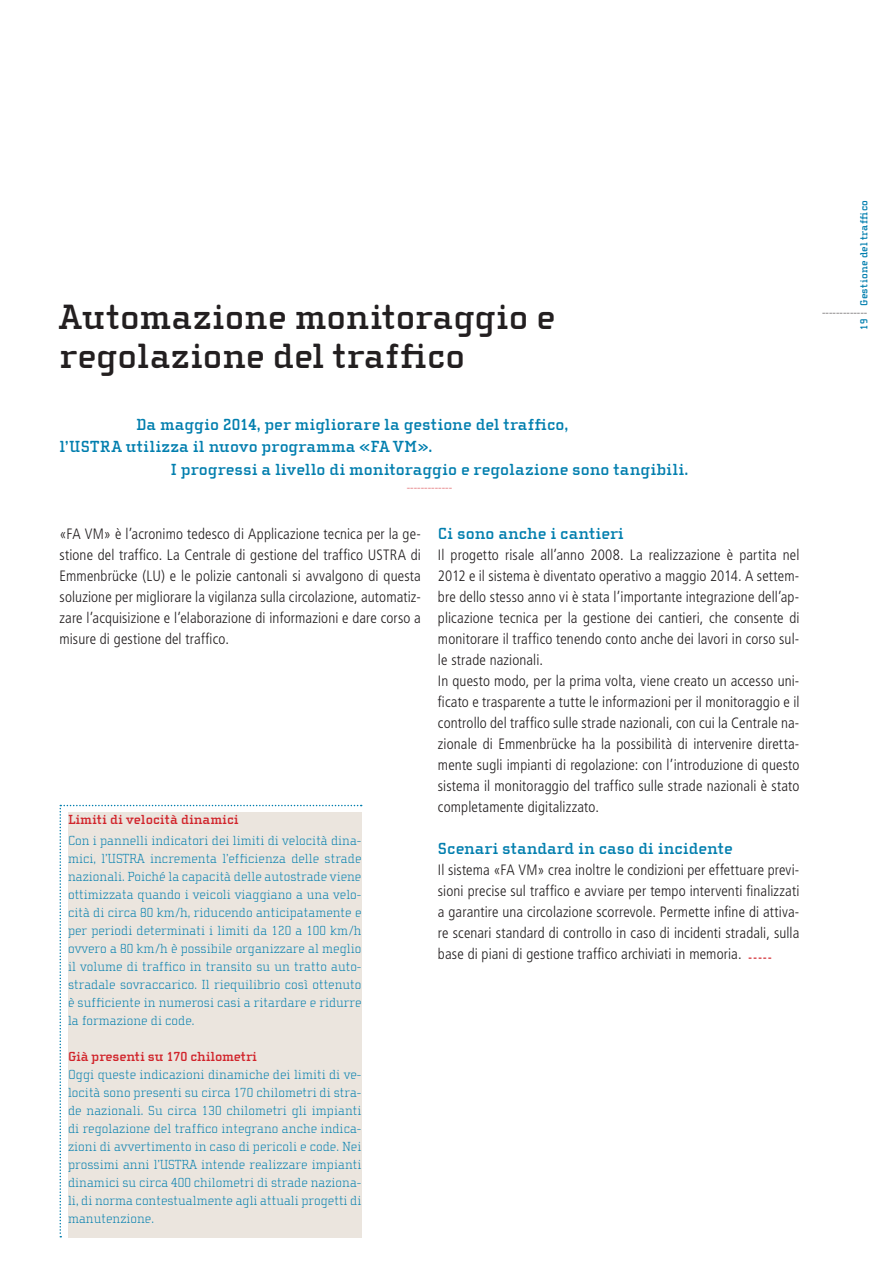
<style>
.page{position:relative;width:893px;height:1263px;background:#fff}
.page>*{position:absolute;margin:0;border:0;box-sizing:border-box;transform-origin:0 0}
.t1{font:700 36px/39px "Cholla Slab";letter-spacing:.005em;color:#231f20}
.t2{font:700 16.5px "Cholla Slab";color:#007eae}
.t3{font:300 condensed 15px/21px "Frutiger LT Std";letter-spacing:.01em;color:#231f20;text-align:justify}
.t4{font:100 13.5px/18px "Cholla Slab";color:#007eae;text-align:justify}
.t5{font:700 13.5px "Cholla Slab";letter-spacing:-.01em;color:#d1232a}
.t6{font:700 10.5px "Cholla Slab";letter-spacing:.025em;color:#007eae}
.t7{font:100 10.5px "Cholla Slab";color:#d1232a}
.t8{font:100 10.5px "Cholla Slab";color:#231f20}
</style>
<div class="page">
<svg style="left:60px;top:805px;width:302px;height:432px"></svg>
<div style="left:68px;top:812px;width:293px;height:425px;background:#ebe5de"></div>
<h1 class="t1" style="left:60px;top:297px;width:497px">Automazione monitoraggio e regolazione del traffico</h1>
<p class="t2" style="left:136px;top:415px;width:434px">Da maggio 2014, per migliorare la gestione del traffico,</p>
<p class="t2" style="left:60px;top:437px;width:374px">l’USTRA utilizza il nuovo programma «FA VM».</p>
<p class="t2" style="left:171px;top:460px;width:519px">I progressi a livello di monitoraggio e regolazione sono tangibili.</p>
<p class="t7" style="left:407px;top:482px;width:47px">-------------</p>
<p class="t3" style="left:60px;top:523px;width:363px">«FA VM» è l’acronimo tedesco di Applicazione tecnica per la ge&shy;stione del traffico. La Centrale di gestione del traffico USTRA di Emmenbrücke (LU) e le polizie cantonali si avvalgono di questa soluzione per migliorare la vigilanza sulla circolazione, automatiz&shy;zare l’acquisizione e l’elaborazione di informazioni e dare corso a misure di gestione del traffico.</p>
<p class="t2" style="left:438px;top:524px;width:187px">Ci sono anche i cantieri</p>
<p class="t3" style="left:438px;top:544px;width:363px;text-align:left">Il progetto risale all’anno 2008. La realizzazione è partita nel 2012 e il sistema è diventato operativo a maggio 2014. A settem&shy;bre dello stesso anno vi è stata l’importante integrazione dell’ap&shy;plicazione tecnica per la gestione dei cantieri, che consente di monitorare il traffico tenendo conto anche dei lavori in corso sul&shy;le strade nazionali.<br>In questo modo, per la prima volta, viene creato un accesso uni&shy;ficato e trasparente a tutte le informazioni per il monitoraggio e il controllo del traffico sulle strade nazionali, con cui la Centrale na&shy;zionale di Emmenbrücke ha la possibilità di intervenire diretta&shy;mente sugli impianti di regolazione: con l’introduzione di questo sistema il monitoraggio del traffico sulle strade nazionali è stato completamente digitalizzato.</p>
<p class="t2" style="left:438px;top:839px;width:296px">Scenari standard in caso di incidente</p>
<p class="t3" style="left:438px;top:859px;width:363px">Il sistema «FA VM» crea inoltre le condizioni per effettuare previ&shy;sioni precise sul traffico e avviare per tempo interventi finalizzati a garantire una circolazione scorrevole. Permette infine di attiva&shy;re scenari standard di controllo in caso di incidenti stradali, sulla base di piani di gestione traffico archiviati in memoria. <sub>-----</sub></p>
<p class="t5" style="left:68px;top:812px;width:172px">Limiti di velocità dinamici</p>
<p class="t4" style="left:68px;top:831px;width:295px">Con i pannelli indicatori dei limiti di velocità dina&shy;mici, l’USTRA incrementa l’efficienza delle strade nazionali. Poiché la capacità delle autostrade viene ottimizzata quando i veicoli viaggiano a una velo&shy;cità di circa 80 km /h, riducendo anticipatamente e per periodi determinati i limiti da 120 a 100 km /h ovvero a 80 km /h è possibile organizzare al meglio il volume di traffico in transito su un tratto auto&shy;stradale sovraccarico. Il riequilibrio così ottenuto è sufficiente in numerosi casi a ritardare e ridurre la formazione di code.</p>
<p class="t5" style="left:68px;top:1049px;width:191px">Già presenti su 170 chilometri</p>
<p class="t4" style="left:68px;top:1065px;width:295px">Oggi queste indicazioni dinamiche dei limiti di ve&shy;locità sono presenti su circa 170 chilometri di stra&shy;de nazionali. Su circa 130 chilometri gli impianti di regolazione del traffico integrano anche indica&shy;zioni di avvertimento in caso di pericoli e code. Nei prossimi anni l’USTRA intende realizzare impianti dinamici su circa 400 chilometri di strade naziona&shy;li, di norma contestualmente agli attuali progetti di manutenzione.</p>
<p class="t6" style="left:858px;top:306px;width:108px;rotate:-90deg">Gestione del traffico</p>
<p class="t8" style="left:822px;top:307px;width:47px">-------------</p>
<p class="t6" style="left:858px;top:330px;width:12px;rotate:-90deg">19</p>
</div>
